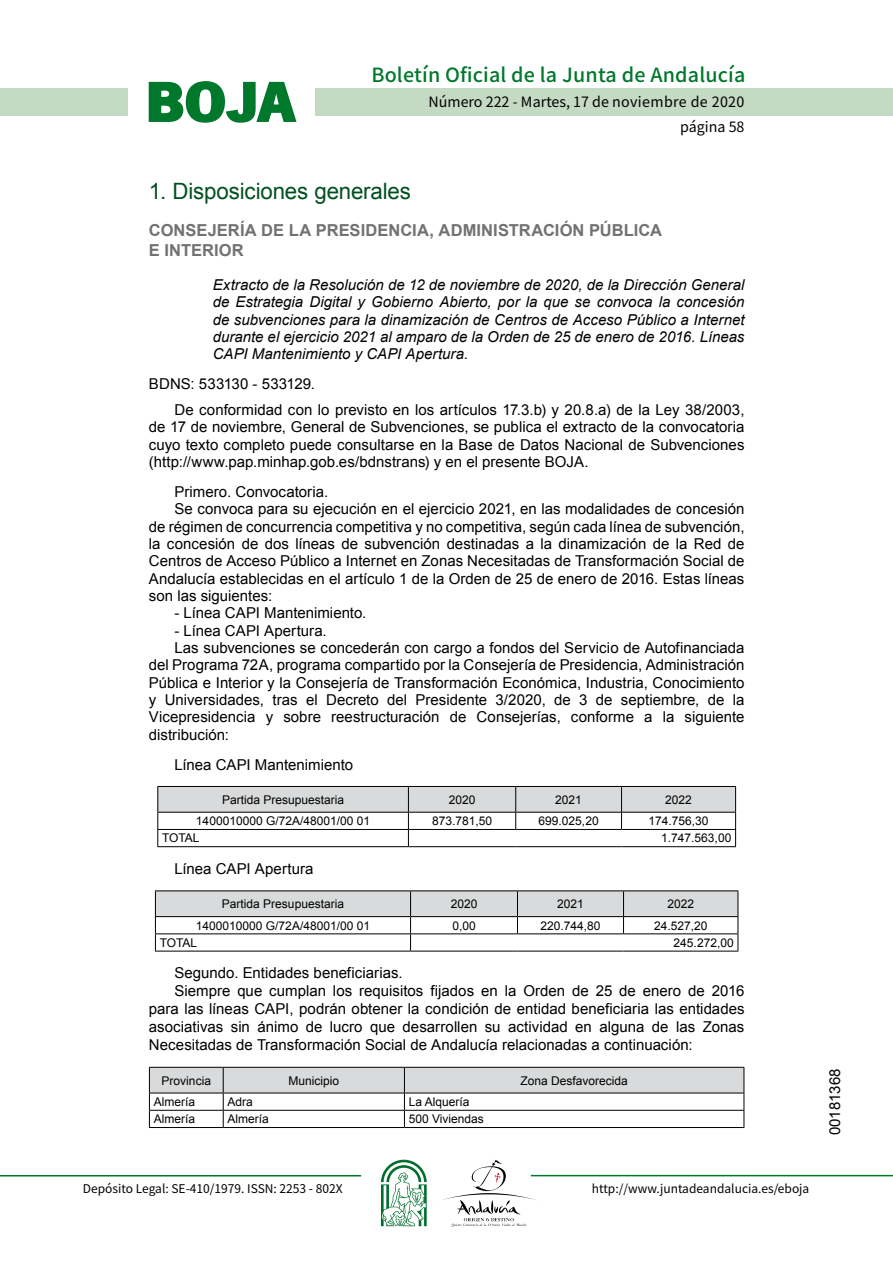
<style>
.page{position:relative;width:893px;height:1263px;background:#fff}
.page>*{position:absolute;margin:0;border:0;box-sizing:border-box;transform-origin:0 0}
.t1{font:700 57.75px "News Got T";color:#00782c;scale:1.14 1}
.t2{font:22.5px "Arial";letter-spacing:-.01em;color:#00501f}
.t3{font:500 19.5px "Noto Sans HK";letter-spacing:.01em;color:#00782c}
.t4{font:700 16.5px/19.5px "Arial";letter-spacing:.005em;color:#707173}
.t5{font:15px/17.4px "Arial";color:#000}
.t6{font:italic 15px/17.4px "Arial";color:#000;text-align:justify}
.t7{font:14.25px/24.5px "Noto Sans HK";color:#000;text-align:right}
.t8{font:12px "Arial";color:#000}
.t9{font:12px "Noto Sans HK";color:#000}
</style>
<div class="page">
<div style="left:315px;top:88px;width:577px;height:28px;background:#c5dac3"></div>
<div style="left:0;top:88px;width:128px;height:28px;background:#c5dac3"></div>
<hr style="left:0;top:1175px;width:361px;height:2px;background:#00782c">
<hr style="left:531px;top:1175px;width:361px;height:1px;background:#00782c">
<svg style="left:148px;top:81px;width:149px;height:42px"></svg>
<svg style="left:442px;top:1160px;width:100px;height:67px"></svg>
<svg style="left:381px;top:1160px;width:45px;height:66px"></svg>
<svg style="left:157px;top:786px;width:579px;height:60px"></svg>
<hr style="left:157px;top:846px;width:251px;height:1px;background:#000">
<hr style="left:408px;top:846px;width:107px;height:1px;background:#000">
<hr style="left:515px;top:846px;width:106px;height:1px;background:#000">
<hr style="left:621px;top:846px;width:115px;height:1px;background:#000">
<svg style="left:155px;top:891px;width:583px;height:60px"></svg>
<hr style="left:155px;top:951px;width:255px;height:1px;background:#000">
<hr style="left:410px;top:951px;width:107px;height:1px;background:#000">
<hr style="left:517px;top:951px;width:106px;height:1px;background:#000">
<hr style="left:623px;top:951px;width:115px;height:1px;background:#000">
<svg style="left:149px;top:1067px;width:595px;height:60px"></svg>
<hr style="left:149px;top:1127px;width:74px;height:1px;background:#000">
<hr style="left:223px;top:1127px;width:181px;height:1px;background:#000">
<hr style="left:404px;top:1127px;width:340px;height:1px;background:#000">
<h1 class="t1" style="left:145px;top:68px;width:133px">BOJA</h1>
<h3 class="t3" style="left:371px;top:64px;width:375px">Boletín Oficial de la Junta de Andalucía</h3>
<p class="t7" style="left:428px;top:90px;width:317px">Número 222 - Martes, 17 de noviembre de 2020 página 58</p>
<h2 class="t2" style="left:149px;top:177px;width:263px">1. Disposiciones generales</h2>
<p class="t4" style="left:149px;top:221px;width:514px">CONSEJERÍA DE LA PRESIDENCIA, ADMINISTRACIÓN PÚBLICA<br>E INTERIOR</p>
<p class="t6" style="left:213px;top:276px;width:533px">Extracto de la Resolución de 12 de noviembre de 2020, de la Dirección General de Estrategia Digital y Gobierno Abierto, por la que se convoca la concesión de subvenciones para la dinamización de Centros de Acceso Público a Internet durante el ejercicio 2021 al amparo de la Orden de 25 de enero de 2016. Líneas CAPI Mantenimiento y CAPI Apertura.</p>
<p class="t5" style="left:174px;top:371px;width:571px;line-height:25.8px;text-indent:-26px">BDNS: 533130 - 533129.<br>De conformidad con lo previsto en los artículos 17.3.b) y 20.8.a) de la Ley 38/2003,</p>
<p class="t5" style="left:149px;top:419px;width:597px;text-align:justify">de 17 de noviembre, General de Subvenciones, se publica el extracto de la convocatoria cuyo texto completo puede consultarse en la Base de Datos Nacional de Subvenciones (http://www.pap.minhap.gob.es/bdnstrans) y en el presente BOJA.</p>
<p class="t5" style="left:174px;top:483px;width:155px">Primero. Convocatoria.</p>
<p class="t5" style="left:174px;top:501px;width:571px">Se convoca para su ejecución en el ejercicio 2021, en las modalidades de concesión</p>
<p class="t5" style="left:149px;top:518px;width:597px">de régimen de concurrencia competitiva y no competitiva, según cada línea de subvención,</p>
<p class="t5" style="left:149px;top:535px;width:597px">la concesión de dos líneas de subvención destinadas a la dinamización de la Red de</p>
<p class="t5" style="left:149px;top:553px;width:597px">Centros de Acceso Público a Internet en Zonas Necesitadas de Transformación Social de</p>
<p class="t5" style="left:149px;top:570px;width:597px">Andalucía establecidas en el artículo 1 de la Orden de 25 de enero de 2016. Estas líneas</p>
<p class="t5" style="left:149px;top:587px;width:125px">son las siguientes:</p>
<p class="t5" style="left:174px;top:605px;width:193px">- Línea CAPI Mantenimiento.</p>
<p class="t5" style="left:174px;top:622px;width:154px">- Línea CAPI Apertura.</p>
<p class="t5" style="left:174px;top:639px;width:571px">Las subvenciones se concederán con cargo a fondos del Servicio de Autofinanciada</p>
<p class="t5" style="left:149px;top:657px;width:597px">del Programa 72A, programa compartido por la Consejería de Presidencia, Administración</p>
<p class="t5" style="left:149px;top:674px;width:597px">Pública e Interior y la Consejería de Transformación Económica, Industria, Conocimiento</p>
<p class="t5" style="left:149px;top:691px;width:597px">y Universidades, tras el Decreto del Presidente 3/2020, de 3 de septiembre, de la</p>
<p class="t5" style="left:149px;top:709px;width:597px">Vicepresidencia y sobre reestructuración de Consejerías, conforme a la siguiente</p>
<p class="t5" style="left:149px;top:726px;width:82px">distribución:</p>
<p class="t5" style="left:174px;top:756px;width:180px">Línea CAPI Mantenimiento</p>
<p class="t8" style="left:222px;top:792px;width:124px">Partida Presupuestaria</p>
<p class="t8" style="left:448px;top:792px;width:28px">2020</p>
<p class="t8" style="left:555px;top:792px;width:28px">2021</p>
<p class="t8" style="left:665px;top:792px;width:28px">2022</p>
<p class="t8" style="left:196px;top:813px;width:176px">1400010000 G/72A/48001/00 01</p>
<p class="t8" style="left:432px;top:813px;width:62px">873.781,50</p>
<p class="t8" style="left:538px;top:813px;width:62px">699.025,20</p>
<p class="t8" style="left:648px;top:813px;width:62px">174.756,30</p>
<p class="t8" style="left:162px;top:830px;width:39px">TOTAL</p>
<p class="t8" style="left:661px;top:830px;width:72px">1.747.563,00</p>
<p class="t5" style="left:174px;top:860px;width:141px">Línea CAPI Apertura</p>
<p class="t8" style="left:222px;top:896px;width:124px">Partida Presupuestaria</p>
<p class="t8" style="left:450px;top:896px;width:28px">2020</p>
<p class="t8" style="left:557px;top:896px;width:28px">2021</p>
<p class="t8" style="left:667px;top:896px;width:28px">2022</p>
<p class="t8" style="left:196px;top:918px;width:176px">1400010000 G/72A/48001/00 01</p>
<p class="t8" style="left:452px;top:918px;width:25px">0,00</p>
<p class="t8" style="left:540px;top:918px;width:62px">220.744,80</p>
<p class="t8" style="left:654px;top:918px;width:55px">24.527,20</p>
<p class="t8" style="left:160px;top:935px;width:39px">TOTAL</p>
<p class="t8" style="left:673px;top:935px;width:62px">245.272,00</p>
<p class="t5" style="left:174px;top:964px;width:230px">Segundo. Entidades beneficiarias.</p>
<p class="t5" style="left:174px;top:982px;width:571px">Siempre que cumplan los requisitos fijados en la Orden de 25 de enero de 2016</p>
<p class="t5" style="left:149px;top:1000px;width:597px">para las líneas CAPI, podrán obtener la condición de entidad beneficiaria las entidades</p>
<p class="t5" style="left:149px;top:1018px;width:597px">asociativas sin ánimo de lucro que desarrollen su actividad en alguna de las Zonas</p>
<p class="t5" style="left:149px;top:1036px;width:545px">Necesitadas de Transformación Social de Andalucía relacionadas a continuación:</p>
<p class="t8" style="left:162px;top:1072px;width:51px">Provincia</p>
<p class="t8" style="left:288px;top:1072px;width:52px">Municipio</p>
<p class="t8" style="left:520px;top:1072px;width:109px">Zona Desfavorecida</p>
<p class="t8" style="left:154px;top:1094px;width:43px">Almería</p>
<p class="t8" style="left:227px;top:1094px;width:27px">Adra</p>
<p class="t8" style="left:408px;top:1094px;width:62px">La Alquería</p>
<p class="t8" style="left:154px;top:1111px;width:43px">Almería</p>
<p class="t8" style="left:227px;top:1111px;width:43px">Almería</p>
<p class="t8" style="left:408px;top:1111px;width:77px">500 Viviendas</p>
<p class="t9" style="left:83px;top:1181px;width:261px">Depósito Legal: SE-410/1979. ISSN: 2253 - 802X</p>
<p class="t9" style="left:592px;top:1181px;width:219px">http://www.juntadeandalucia.es/eboja</p>
<p class="t5" style="left:826px;top:1135px;width:68px;rotate:-90deg">00181368</p>
</div>
